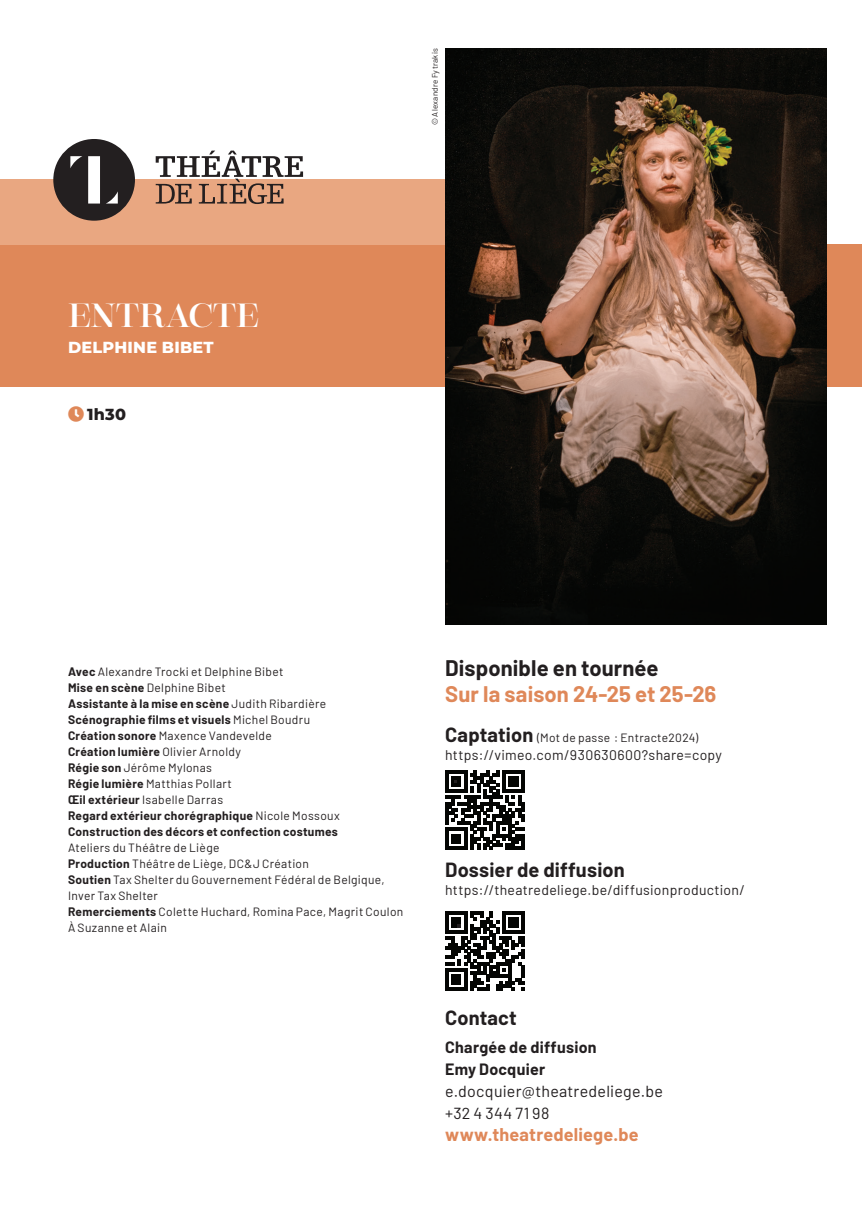
<style>
.page{position:relative;width:862px;height:1214px;background:#fff}
.page>*{position:absolute;margin:0;border:0;box-sizing:border-box;transform-origin:0 0}
.t1{font:33.4px "Encorpada Classic";letter-spacing:-.015em;color:#fff}
.t2{font:700 22px "Barlow";letter-spacing:.005em;color:#df8859}
.t3{font:700 22px "Barlow";letter-spacing:.005em;color:#231f20}
.t4{font:700 20px "Barlow";letter-spacing:.01em;color:#231f20}
.t5{font:700 18px "Barlow";letter-spacing:.01em;color:#df8859}
.t6{font:16px/22px "Barlow";letter-spacing:.015em;color:#231f20}
.t7{font:700 16px/22px "Barlow";letter-spacing:.015em;color:#231f20}
.t8{font:800 16px "Montserrat";letter-spacing:.015em;color:#fff}
.t9{font:800 16px "Montserrat";color:#231f20}
.t10{font:14px "Barlow";letter-spacing:.02em;color:#231f20}
.t11{font:700 12px/16px "Barlow";letter-spacing:.025em;color:#231f20}
.t12{font:12px/16px "Barlow";letter-spacing:.025em;color:#231f20}
.t13{font:8px "Barlow";letter-spacing:.035em;color:#231f20}
.s1{color:#df8859}
.s2{font-weight:400}
.s3{font-weight:700}
.s4{font-weight:700;font-size:20px}
</style>
<div class="page">
<div style="left:0;top:245px;width:862px;height:142px;background:#df8859"></div>
<div style="left:0;top:180px;width:445px;height:65px;background:#e9a781"></div>
<img style="left:445px;top:48px;width:382px;height:576px">
<svg style="left:445px;top:770px;width:79px;height:79px"></svg>
<svg style="left:445px;top:911px;width:79px;height:79px"></svg>
<svg style="left:156px;top:151px;width:147px;height:53px"></svg>
<svg style="left:53px;top:139px;width:82px;height:82px"></svg>
<h1 class="t1" style="left:68px;top:293px;width:193px">ENTRACTE</h1>
<h3 class="t8" style="left:68px;top:335px;width:147px">DELPHINE BIBET</h3>
<h3 class="t9" style="left:68px;top:402px;width:59px"><span class="s1">●□</span> 1h30</h3>
<p class="t13" style="left:429px;top:125px;width:78px;rotate:-90deg">© Alexandre Fytrakis</p>
<p class="t11" style="left:68px;top:662px;width:273px">Avec <span class="s2">Alexandre Trocki et Delphine Bibet<br></span>Mise en scène <span class="s2">Delphine Bibet<br></span>Assistante à la mise en scène <span class="s2">Judith Ribardière </span>Scénographie films et visuels <span class="s2">Michel Boudru </span>Création sonore <span class="s2">Maxence Vandevelde<br></span>Création lumière <span class="s2">Olivier Arnoldy<br></span>Régie son <span class="s2">Jérôme Mylonas<br></span>Régie lumière <span class="s2">Matthias Pollart<br></span>Œil extérieur <span class="s2">Isabelle Darras<br></span>Regard extérieur chorégraphique <span class="s2">Nicole Mossoux </span>Construction des décors et confection costumes</p>
<p class="t12" style="left:68px;top:838px;width:337px">Ateliers du Théâtre de Liège<br><span class="s3">Production</span> Théâtre de Liège, DC&amp;J Création<br><span class="s3">Soutien</span> Tax Shelter du Gouvernement Fédéral de Belgique, Inver Tax Shelter<br><span class="s3">Remerciements</span> Colette Huchard, Romina Pace, Magrit Coulon À Suzanne et Alain</p>
<h2 class="t3" style="left:445px;top:651px;width:215px">Disponible en tournée</h2>
<h2 class="t2" style="left:445px;top:677px;width:273px">Sur la saison 24-25 et 25-26</h2>
<p class="t12" style="left:445px;top:728px;width:255px"><span class="s4">Captation</span> (Mot de passe : Entracte2024)</p>
<p class="t10" style="left:445px;top:744px;width:278px">https://vimeo.com/930630600?share=copy</p>
<h3 class="t4" style="left:445px;top:854px;width:181px">Dossier de diffusion</h3>
<p class="t10" style="left:445px;top:879px;width:301px">https://theatredeliege.be/diffusionproduction/</p>
<h3 class="t4" style="left:445px;top:1002px;width:73px">Contact</h3>
<h3 class="t7" style="left:445px;top:1034px;width:153px">Chargée de diffusion<br>Emy Docquier</h3>
<h3 class="t6" style="left:445px;top:1078px;width:219px">e.docquier@theatredeliege.be +32 4 344 71 98</h3>
<h3 class="t5" style="left:445px;top:1120px;width:195px">www.theatredeliege.be</h3>
</div>
